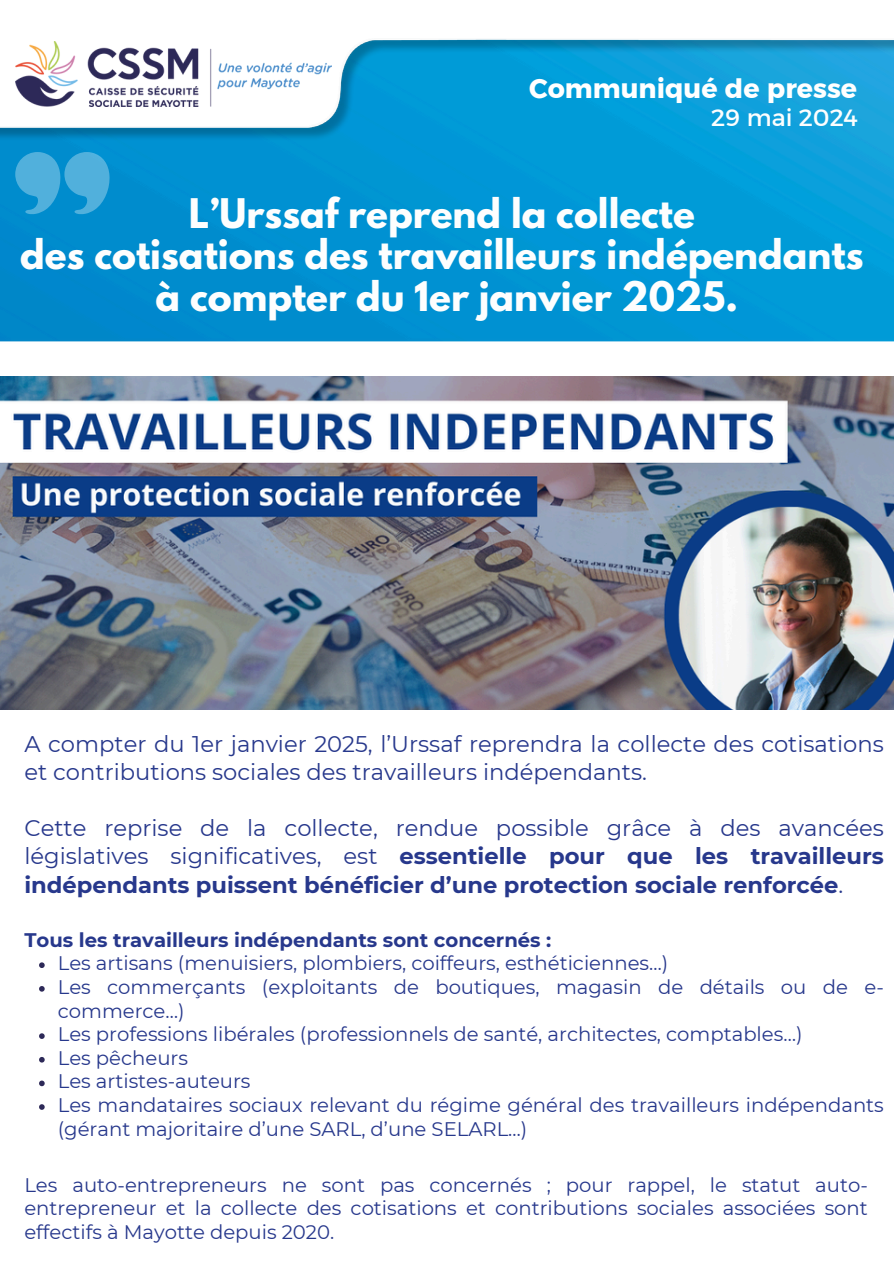
<style>
.page{position:relative;width:894px;height:1264px;background:#fff}
.page>*{position:absolute;margin:0;border:0;box-sizing:border-box;transform-origin:0 0}
.t1{font:700 36.15px/41.7px "League Spartan";color:#fdfefe;text-align:center}
.t2{font:26.85px "Kief Montaser Bold";color:#fff}
.t3{font:23.85px "Kief Montaser Regular";color:#fdfefe}
.t4{font:700 22.65px/28.2px "Montserrat";color:#27388c;text-align:justify}
.t5{font:22.65px/28.2px "Montserrat";color:#27388c}
.t6{font:19.65px/23.7px "Montserrat";color:#27388c}
.t7{font:700 19.65px "Montserrat";color:#27388c}
.s1{font-weight:400}
</style>
<div class="page">
<img style="left:0;top:145px;width:893px;height:197px">
<img style="left:0;top:39px;width:893px;height:106px">
<img style="left:15px;top:42px;width:316px;height:65px">
<svg style="left:15px;top:152px;width:95px;height:62px;background:#34a3d6"></svg>
<img style="left:0;top:376px;width:893px;height:333px">
<svg style="left:39px;top:962px;width:6px;height:6px"></svg>
<svg style="left:39px;top:986px;width:6px;height:5px"></svg>
<svg style="left:39px;top:1033px;width:6px;height:5px"></svg>
<svg style="left:39px;top:1057px;width:6px;height:5px"></svg>
<svg style="left:39px;top:1080px;width:6px;height:6px"></svg>
<svg style="left:39px;top:1104px;width:6px;height:5px"></svg>
<p class="t2" style="left:529px;top:72px;width:329px">Communiqué de presse</p>
<p class="t3" style="left:711px;top:102px;width:148px">29 mai 2024</p>
<p class="t1" style="left:20px;top:197px;width:844px">L’Urssaf reprend la collecte<br>des cotisations des travailleurs indépendants à compter du 1er janvier 2025.</p>
<h3 class="t5" style="left:24px;top:729px;width:860px">A compter du 1er janvier 2025, l’Urssaf reprendra la collecte des cotisations et contributions sociales des travailleurs indépendants.</h3>
<p class="t4" style="left:24px;top:814px;width:860px"><span class="s1">Cette reprise de la collecte, rendue possible grâce à des avancées législatives significatives, est</span> essentielle pour que les travailleurs indépendants puissent bénéficier d’une protection sociale renforcée<span class="s1">.</span></p>
<h1 class="t7" style="left:24px;top:927px;width:528px">Tous les travailleurs indépendants sont concernés :</h1>
<p class="t6" style="left:58px;top:951px;width:612px">Les artisans (menuisiers, plombiers, coiffeurs, esthéticiennes…)</p>
<h3 class="t6" style="left:58px;top:975px;width:827px">Les commerçants (exploitants de boutiques, magasin de détails ou de e&shy;commerce…)</h3>
<h3 class="t6" style="left:58px;top:1022px;width:746px">Les professions libérales (professionnels de santé, architectes, comptables…)</h3>
<h4 class="t6" style="left:58px;top:1045px;width:132px">Les pêcheurs</h4>
<p class="t6" style="left:58px;top:1069px;width:194px">Les artistes-auteurs</p>
<p class="t6" style="left:58px;top:1093px;width:827px">Les mandataires sociaux relevant du régime général des travailleurs indépendants (gérant majoritaire d’une SARL, d’une SELARL…)</p>
<p class="t6" style="left:24px;top:1172px;width:844px;text-align:justify">Les auto-entrepreneurs ne sont pas concernés ; pour rappel, le statut auto&shy;entrepreneur et la collecte des cotisations et contributions sociales associées sont effectifs à Mayotte depuis 2020.</p>
</div>
